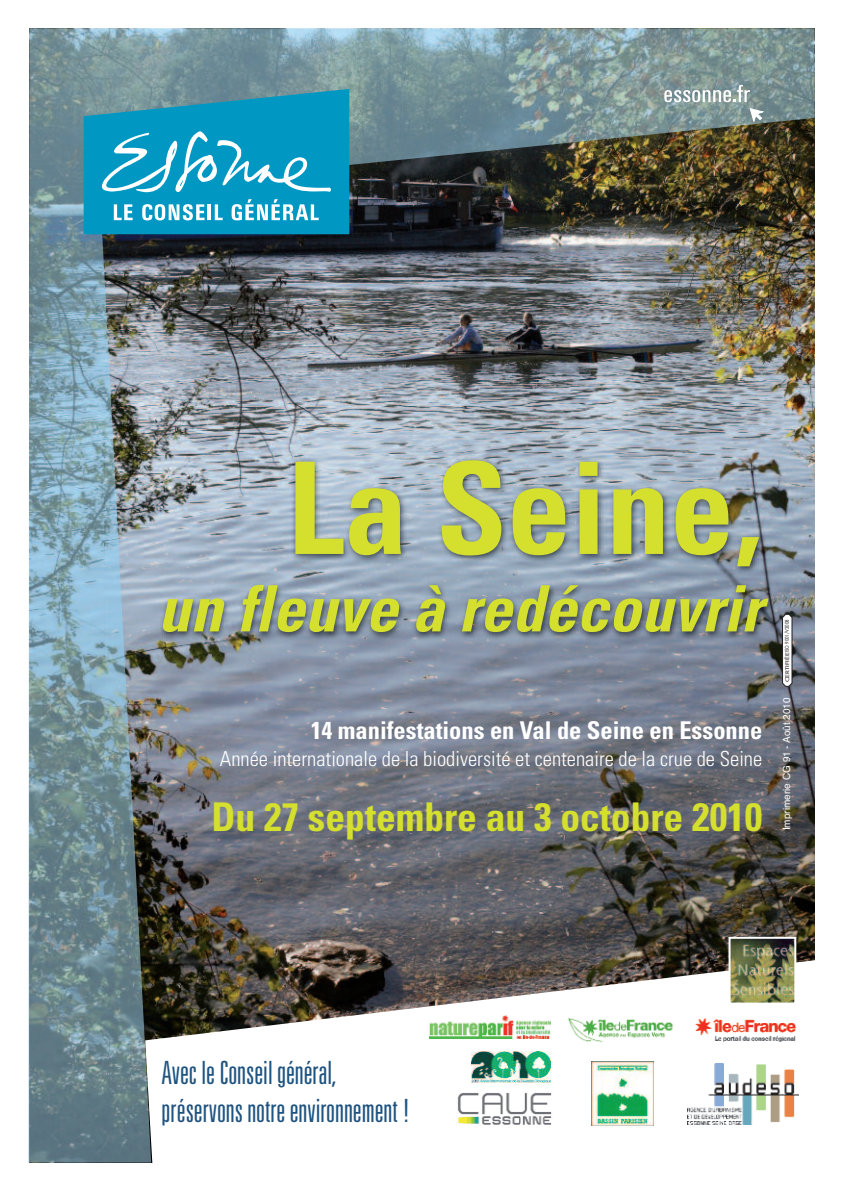
<style>
.page{position:relative;width:842px;height:1191px;background:#fff}
.page>*{position:absolute;margin:0;border:0;box-sizing:border-box;transform-origin:0 0}
.t1{font:700 condensed 127.8px "Univers";color:#d5df2e}
.t2{font:italic 700 condensed 64px "Univers";letter-spacing:.005em;color:#d5df2e}
.t3{font:700 condensed 39.6px "Univers";color:#d5df2e}
.t4{font:300 ultra-condensed 32px/38.4px "Univers";color:#1e5380}
.t5{font:700 condensed 24.4px "Univers";color:#fff}
.t6{font:300 condensed 20.8px "Univers";color:#fff}
.t7{font:10px "Helvetica";color:#fff}
.t8{font:5px "Futura";color:#231f20;scale:1.45 1}
</style>
<div class="page">
<svg style="left:28px;top:28px;width:2px;height:1134px"></svg>
<img style="left:30px;top:28px;width:785px;height:1134px">
<svg style="left:84px;top:89px;width:265px;height:145px;background:#27a2c4"></svg>
<svg style="left:664px;top:85px;width:86px;height:17px"></svg>
<svg style="left:750px;top:108px;width:13px;height:13px"></svg>
<img style="left:126px;top:453px;width:649px;height:228px">
<img style="left:105px;top:453px;width:21px;height:228px">
<svg style="left:145px;top:956px;width:670px;height:207px"></svg>
<div style="left:691px;top:1002px;width:122px;height:53px;background:#fff"></div>
<img style="left:695px;top:1018px;width:102px;height:23px">
<div style="left:466px;top:1045px;width:96px;height:43px;background:#fff"></div>
<img style="left:472px;top:1051px;width:78px;height:31px">
<div style="left:424px;top:1014px;width:137px;height:31px;background:#fff"></div>
<img style="left:429px;top:1015px;width:122px;height:23px">
<div style="left:563px;top:1011px;width:118px;height:40px;background:#fff"></div>
<img style="left:568px;top:1017px;width:106px;height:26px">
<div style="left:454px;top:1089px;width:105px;height:40px;background:#fff"></div>
<img style="left:456px;top:1093px;width:96px;height:32px">
<div style="left:584px;top:1057px;width:79px;height:79px;background:#fff"></div>
<img style="left:591px;top:1061px;width:62px;height:64px">
<div style="left:678px;top:1060px;width:135px;height:76px;background:#fff"></div>
<img style="left:688px;top:1063px;width:110px;height:61px">
<img style="left:731px;top:939px;width:62px;height:62px">
<div style="left:728px;top:936px;width:68px;height:68px;border:2px solid #fff"></div>
<svg style="left:782px;top:614px;width:10px;height:72px"></svg>
<h1 class="t1" style="left:287px;top:461px;width:477px">La Seine,</h1>
<h2 class="t2" style="left:158px;top:585px;width:606px">un fleuve à redécouvrir</h2>
<p class="t5" style="left:311px;top:721px;width:453px">14 manifestations en Val de Seine en Essonne</p>
<p class="t6" style="left:220px;top:750px;width:544px">Année internationale de la biodiversité et centenaire de la crue de Seine</p>
<h3 class="t3" style="left:211px;top:802px;width:552px">Du 27 septembre au 3 octobre 2010</h3>
<p class="t8" style="left:784px;top:682px;width:45px;rotate:-90deg">CERTIFIÉE ISO 9001/V2008</p>
<p class="t7" style="left:781px;top:830px;width:134px;rotate:-90deg">Imprimerie CG 91 - Août 2010</p>
<h3 class="t4" style="left:161px;top:1055px;width:251px">Avec leConseilgénéral, préservonsnotreenvironnement !</h3>
</div>
